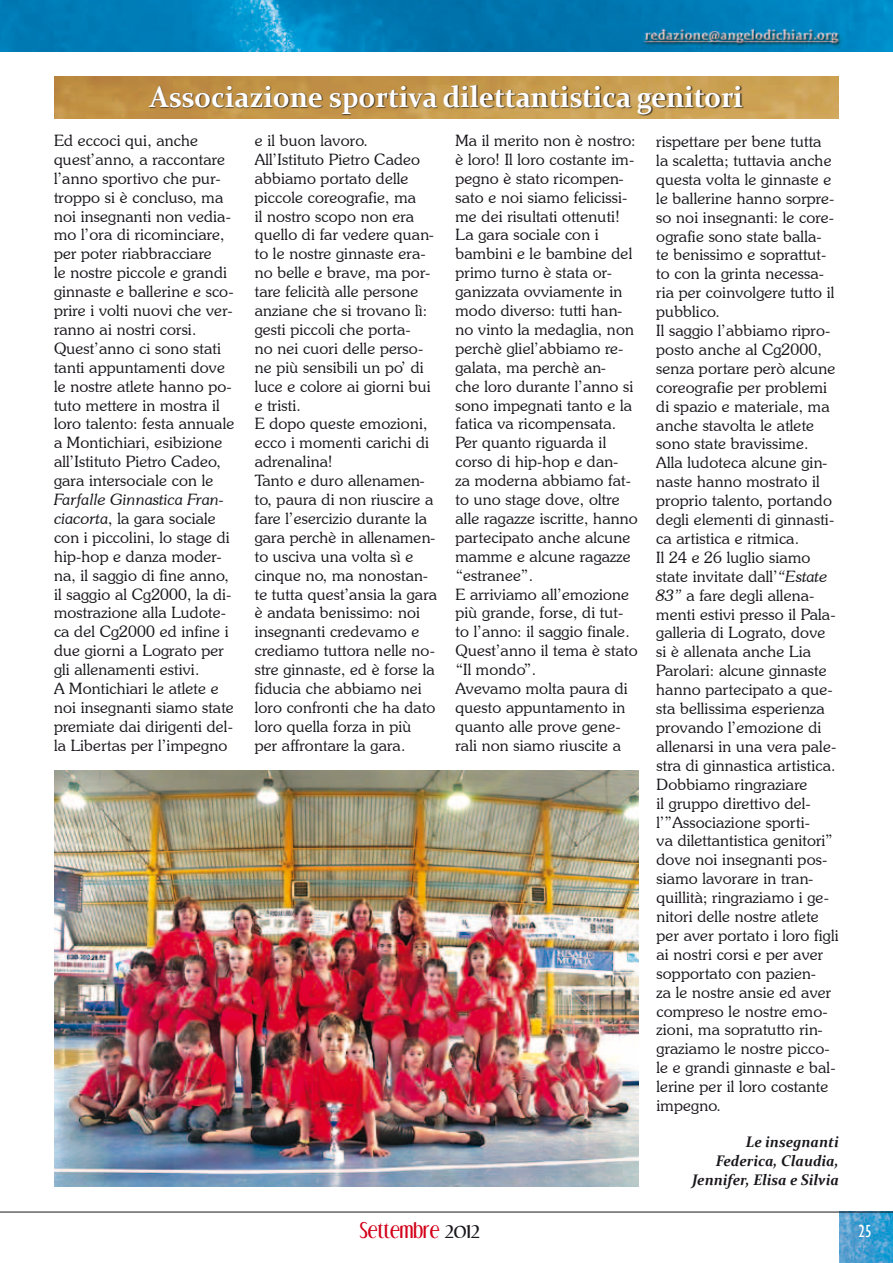
<style>
.page{position:relative;width:893px;height:1263px;background:#fff}
.page>*{position:absolute;margin:0;border:0;box-sizing:border-box;transform-origin:0 0}
.t1{font:700 30px "Constantia";color:#fff;scale:.94 1}
.t2{font:18.75px "Dream Orphans";color:#d20019}
.t3{font:condensed 18px "Gill Sans";color:#fff}
.t4{font:300 15.75px/18.9px "Souvenir IT Cby BT";letter-spacing:.01em;color:#1a171c}
.t5{font:italic 700 15.3px/18.9px "Constantia";color:#1a171c;text-align:right;scale:.96 1}
.s1{font-style:italic}
.s2{color:#1a171c}
</style>
<div class="page">
<img style="left:839px;top:1213px;width:54px;height:50px">
<hr style="left:0;top:1212px;width:893px;height:1px;background:#1a171c">
<img style="left:0;top:0;width:893px;height:51px">
<img style="left:54px;top:77px;width:785px;height:42px">
<div style="left:149px;top:85px;width:595px;height:32px;background:#1a171c;opacity:.75"></div>
<img style="left:54px;top:770px;width:584px;height:416px">
<h1 class="t1" style="left:150px;top:76px;width:632px">Associazione sportiva dilettantistica genitori</h1>
<p class="t4" style="left:54px;top:131px;width:182px">Ed eccoci qui, anche quest’anno, a raccontare l’anno sportivo che pur&shy;troppo si è concluso, ma noi insegnanti non vedia&shy;mo l’ora di ricominciare, per poter riabbracciare<br>le nostre piccole e grandi ginnaste e ballerine e sco&shy;prire i volti nuovi che ver&shy;ranno ai nostri corsi.<br>Quest’anno ci sono stati tanti appuntamenti dove le nostre atlete hanno po&shy;tuto mettere in mostra il loro talento: festa annuale a Montichiari, esibizione all’Istituto Pietro Cadeo, gara intersociale con le</p>
<p class="t4" style="left:54px;top:490px;width:181px"><span class="s1">Farfalle Ginnastica Fran&shy;ciacorta</span>, la gara sociale con i piccolini, lo stage di hip-hop e danza moder&shy;na, il saggio di fine anno, il saggio al Cg2000, la di&shy;mostrazione alla Ludote&shy;ca del Cg2000 ed infine i due giorni a Lograto per gli allenamenti estivi.<br>A Montichiari le atlete e noi insegnanti siamo state premiate dai dirigenti del&shy;la Libertas per l’impegno</p>
<p class="t4" style="left:255px;top:131px;width:184px">e il buon lavoro.<br>All’Istituto Pietro Cadeo abbiamo portato delle piccole coreografie, ma<br>il nostro scopo non era quello di far vedere quan&shy;to le nostre ginnaste era&shy;no belle e brave, ma por&shy;tare felicità alle persone anziane che si trovano lì: gesti piccoli che porta-<br>no nei cuori delle perso&shy;ne più sensibili un po’ di luce e colore ai giorni bui e tristi.<br>E dopo queste emozioni, ecco i momenti carichi di adrenalina!<br>Tanto e duro allenamen&shy;to, paura di non riuscire a fare l’esercizio durante la gara perchè in allenamen&shy;to usciva una volta sì e cinque no, ma nonostan&shy;te tutta quest’ansia la gara è andata benissimo: noi insegnanti credevamo e crediamo tuttora nelle no&shy;stre ginnaste, ed è forse la fiducia che abbiamo nei loro confronti che ha dato loro quella forza in più per affrontare la gara.</p>
<p class="t4" style="left:455px;top:131px;width:184px">Ma il merito non è nostro: è loro! Il loro costante im&shy;pegno è stato ricompen&shy;sato e noi siamo felicissi&shy;me dei risultati ottenuti!<br>La gara sociale con i bambini e le bambine del primo turno è stata or&shy;ganizzata ovviamente in modo diverso: tutti han&shy;no vinto la medaglia, non perchè gliel’abbiamo re&shy;galata, ma perchè an-<br>che loro durante l’anno si sono impegnati tanto e la fatica va ricompensata.<br>Per quanto riguarda il corso di hip-hop e dan-<br>za moderna abbiamo fat&shy;to uno stage dove, oltre alle ragazze iscritte, hanno partecipato anche alcune mamme e alcune ragazze “estranee”.<br>E arriviamo all’emozione più grande, forse, di tut&shy;to l’anno: il saggio finale.<br>Quest’anno il tema è stato “Il mondo”.<br>Avevamo molta paura di questo appuntamento in quanto alle prove gene&shy;rali non siamo riuscite a</p>
<p class="t4" style="left:656px;top:132px;width:184px">rispettare per bene tutta<br>la scaletta; tuttavia anche questa volta le ginnaste e le ballerine hanno sorpre&shy;so noi insegnanti: le core&shy;ografie sono state balla-<br>te benissimo e soprattut&shy;to con la grinta necessa&shy;ria per coinvolgere tutto il pubblico.<br>Il saggio l’abbiamo ripro&shy;posto anche al Cg2000, senza portare però alcune coreografie per problemi di spazio e materiale, ma anche stavolta le atlete sono state bravissime.<br>Alla ludoteca alcune gin&shy;naste hanno mostrato il proprio talento, portando degli elementi di ginnasti&shy;ca artistica e ritmica.<br>Il 24 e 26 luglio siamo state invitate dall’<span class="s1">“Estate<br>83”</span> a fare degli allena&shy;menti estivi presso il Pala&shy;galleria di Lograto, dove si è allenata anche Lia<br>Parolari: alcune ginnaste hanno partecipato a que&shy;sta bellissima esperienza provando l’emozione di allenarsi in una vera pale&shy;stra di ginnastica artistica.<br>Dobbiamo ringraziare<br>il gruppo direttivo del&shy;l’”Associazione sporti-<br>va dilettantistica genitori” dove noi insegnanti pos&shy;siamo lavorare in tran&shy;quillità; ringraziamo i ge&shy;nitori delle nostre atlete per aver portato i loro figli ai nostri corsi e per aver sopportato con pazien-<br>za le nostre ansie ed aver compreso le nostre emo&shy;zioni, ma sopratutto rin&shy;graziamo le nostre picco&shy;le e grandi ginnaste e bal&shy;lerine per il loro costante impegno.</p>
<p class="t5" style="left:692px;top:1131px;width:154px">Le insegnanti<br>Federica, Claudia,<br>Jennifer, Elisa e Silvia</p>
<p class="t2" style="left:360px;top:1219px;width:121px">Settembre <span class="s2">2012</span></p>
<p class="t3" style="left:859px;top:1221px;width:15px">25</p>
</div>
